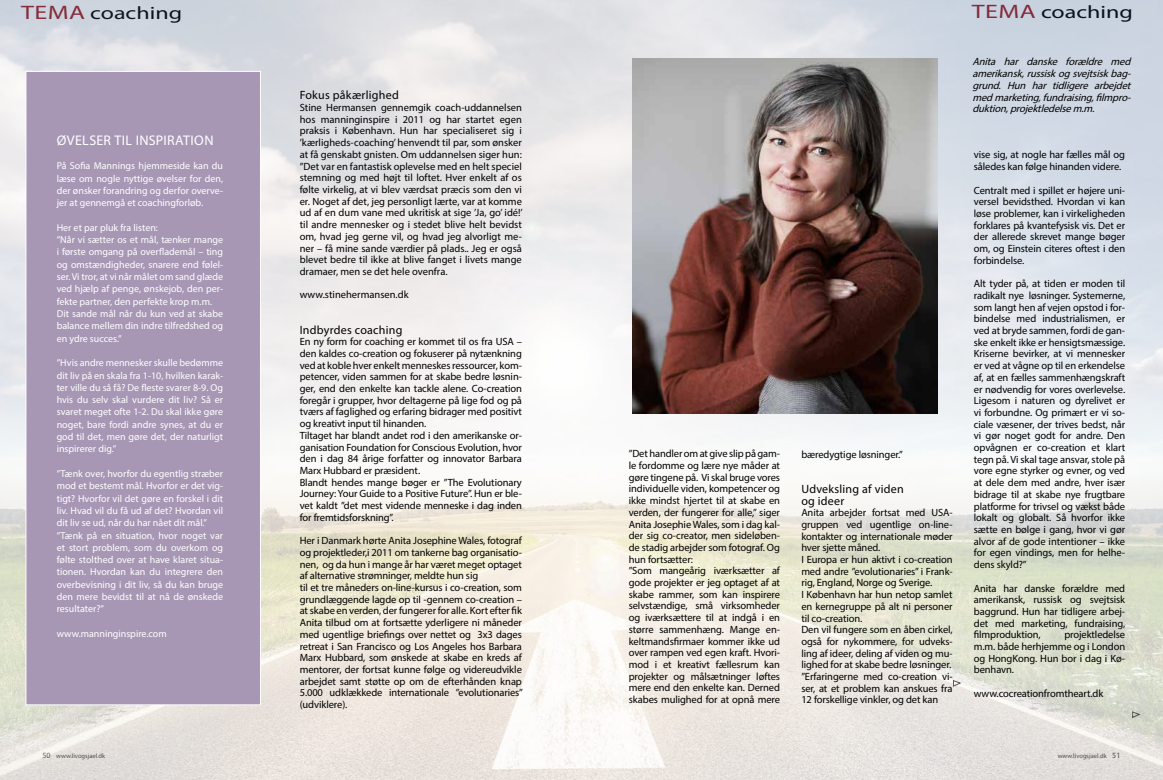
<style>
.page{position:relative;width:1163px;height:780px;background:#fff}
.page>*{position:absolute;margin:0;border:0;box-sizing:border-box;transform-origin:0 0}
.t1{font:18px "Myriad Pro";color:#000;scale:1.33 1}
.t2{font:14px "Myriad Pro";letter-spacing:.02em;color:#fff}
.t3{font:12px/11.7px "Myriad Pro";letter-spacing:.02em;color:#000}
.t4{font:10.5px/11.7px "Myriad Pro";letter-spacing:-.01em;color:#000;text-align:justify}
.t5{font:italic 10.5px/11.7px "Myriad Pro";color:#000;text-align:justify}
.t6{font:10px/12.3px "Myriad Pro";color:#fff;text-align:justify}
.t7{font:6.5px "Myriad Pro";color:#3c3c3b}
.s1{font-size:19.5px;color:#a52125}
.s2{font-size:8px}
</style>
<div class="page">
<img style="left:0;top:0;width:1162px;height:780px">
<div style="left:25px;top:71px;width:236px;height:634px;background:#a797b5;border:1px solid #fdfdfd"></div>
<svg style="left:953px;top:680px;width:7px;height:6px"></svg>
<img style="left:632px;top:58px;width:305px;height:356px">
<h1 class="t1" style="left:21px;top:2px;width:123px"><span class="s1">TEMA</span> coaching</h1>
<h1 class="t1" style="left:971px;top:1px;width:123px"><span class="s1">TEMA</span> coaching</h1>
<h2 class="t2" style="left:57px;top:131px;width:158px">ØVELSER TIL INSPIRATION</h2>
<p class="t6" style="left:57px;top:160px;width:168px">På Sofia Mannings hjemmeside kan du læse om nogle nyttige øvelser for den, der ønsker forandring og derfor overve&shy;jer at gennemgå et coachingforløb.</p>
<p class="t6" style="left:57px;top:221px;width:168px;text-align:left">Her et par pluk fra listen:<br>”Når vi sætter os et mål, tænker mange i første omgang på overflademål – ting og omstændigheder, snarere end følel&shy;ser. Vi tror, at vi når målet om sand glæde ved hjælp af penge, ønskejob, den per&shy;fekte partner, den perfekte krop m.m.<br>Dit sande mål når du kun ved at skabe balance mellem din indre tilfredshed og en ydre succes.”</p>
<p class="t6" style="left:57px;top:356px;width:168px">”Hvis andre mennesker skulle bedømme dit liv på en skala fra 1-10, hvilken karak&shy;ter ville du så få? De fleste svarer 8-9. Og hvis du selv skal vurdere dit liv? Så er svaret meget ofte 1-2. Du skal ikke gøre noget, bare fordi andre synes, at du er god til det, men gøre det, der naturligt inspirerer dig.”</p>
<p class="t6" style="left:57px;top:467px;width:168px;text-align:left">”Tænk over, hvorfor du egentlig stræber mod et bestemt mål. Hvorfor er det vig&shy;tigt? Hvorfor vil det gøre en forskel i dit liv. Hvad vil du få ud af det? Hvordan vil dit liv se ud, når du har nået dit mål.” ”Tænk på en situation, hvor noget var et stort problem, som du overkom og følte stolthed over at have klaret situa&shy;tionen. Hvordan kan du integrere den overbevisning i dit liv, så du kan bruge den mere bevidst til at nå de ønskede resultater?”</p>
<p class="t6" style="left:57px;top:627px;width:111px">www.manninginspire.com</p>
<p class="t3" style="left:300px;top:89px;width:100px">Fokus påkærlighed</p>
<p class="t4" style="left:300px;top:101px;width:224px">Stine Hermansen gennemgik coach-uddannelsen hos manninginspire i 2011 og har startet egen praksis i København. Hun har specialiseret sig i ’kærligheds-coaching’ henvendt til par, som ønsker at få genskabt gnisten. Om uddannelsen siger hun: ”Det var en fantastisk oplevelse med en helt speciel stemning og med højt til loftet. Hver enkelt af os følte virkelig, at vi blev værdsat præcis som den vi er. Noget af det, jeg personligt lærte, var at komme ud af en dum vane med ukritisk at sige ’Ja, go’ idé!’ til andre mennesker og i stedet blive helt bevidst om, hvad jeg gerne vil, og hvad jeg alvorligt me&shy;ner – få mine sande værdier på plads.. Jeg er også blevet bedre til ikke at blive fanget i livets mange dramaer, men se det hele ovenfra.</p>
<p class="t4" style="left:300px;top:289px;width:110px">www.stinehermansen.dk</p>
<p class="t3" style="left:300px;top:323px;width:104px">Indbyrdes coaching</p>
<p class="t4" style="left:300px;top:335px;width:224px;text-align:left">En ny form for coaching er kommet til os fra USA – den kaldes co-creation og fokuserer på nytænkning ved at koble hver enkelt menneskes ressourcer, kom&shy;petencer, viden sammen for at skabe bedre løsnin&shy;ger, end den enkelte kan tackle alene. Co-creation foregår i grupper, hvor deltagerne på lige fod og på tværs af faglighed og erfaring bidrager med positivt og kreativt input til hinanden.<br>Tiltaget har blandt andet rod i den amerikanske or&shy;ganisation Foundation for Conscious Evolution, hvor den i dag 84 årige forfatter og innovator Barbara Marx Hubbard er præsident.<br>Blandt hendes mange bøger er ”The Evolutionary Journey: Your Guide to a Positive Future”. Hun er ble&shy;vet kaldt ”det mest vidende menneske i dag inden for fremtidsforskning”.</p>
<p class="t4" style="left:300px;top:534px;width:224px;text-align:left">Her i Danmark hørte Anita Josephine Wales, fotograf og projektleder,i 2011 om tankerne bag organisatio&shy;nen, og da hun i mange år har været meget optaget af alternative strømninger, meldte hun sig<br>til et tre måneders on-line-kursus i co-creation, som grundlæggende lagde op til -gennem co-creation – at skabe en verden, der fungerer for alle. Kort efter fik Anita tilbud om at fortsætte yderligere ni måneder med ugentlige briefings over nettet og 3x3 dages retreat i San Francisco og Los Angeles hos Barbara Marx Hubbard, som ønskede at skabe en kreds af mentorer, der fortsat kunne følge og videreudvikle arbejdet samt støtte op om de efterhånden knap 5.000 udklækkede internationale ”evolutionaries” (udviklere).</p>
<p class="t4" style="left:628px;top:448px;width:153px;text-align:left">”Det handler om at give slip på gam&shy;le fordomme og lære nye måder at gøre tingene på. Vi skal bruge vores individuelle viden, kompetencer og ikke mindst hjertet til at skabe en verden, der fungerer for alle,” siger<br>Anita Josephie Wales, som i dag kal&shy;der sig co-creator, men sideløben&shy;de stadig arbejder som fotograf. Og hun fortsætter:<br>”Som mangeårig iværksætter af gode projekter er jeg optaget af at skabe rammer, som kan inspirere selvstændige, små virksomheder og iværksættere til at indgå i en større sammenhæng. Mange en&shy;keltmandsfirmaer kommer ikke ud over rampen ved egen kraft. Hvori&shy;mod i et kreativt fællesrum kan projekter og målsætninger løftes mere end den enkelte kan. Derned skabes mulighed for at opnå mere</p>
<p class="t4" style="left:801px;top:448px;width:103px">bæredygtige løsninger.”</p>
<p class="t3" style="left:801px;top:482px;width:104px">Udveksling af viden og ideer</p>
<p class="t4" style="left:801px;top:506px;width:153px;text-align:left">Anita arbejder fortsat med USA&shy;gruppen ved ugentlige on-line&shy;kontakter og internationale møder hver sjette måned.<br>I Europa er hun aktivt i co-creation med andre ”evolutionaries” i Frank&shy;rig, England, Norge og Sverige.<br>I København har hun netop samlet en kernegruppe på alt ni personer til co-creation.<br>Den vil fungere som en åben cirkel, også for nykommere, for udveks&shy;ling af ideer, deling af viden og mu&shy;lighed for at skabe bedre løsninger. ”Erfaringerne med co-creation vi&shy;ser, at et problem kan anskues fra<br>12 forskellige vinkler, og det kan</p>
<p class="t5" style="left:972px;top:56px;width:163px">Anita har danske forældre med amerikansk,russiskogsvejtsiskbag&shy;grund. Hun har tidligere arbejdet medmarketing,fundraising,filmpro&shy;duktion,projektledelsem.m.</p>
<p class="t4" style="left:973px;top:149px;width:153px">vise sig, at nogle har fælles mål og således kan følge hinanden videre.</p>
<p class="t4" style="left:973px;top:184px;width:153px">Centralt med i spillet er højere uni&shy;versel bevidsthed. Hvordan vi kan løse problemer, kan i virkeligheden forklares på kvantefysisk vis. Det er der allerede skrevet mange bøger om, og Einstein citeres oftest i den forbindelse.</p>
<p class="t4" style="left:973px;top:278px;width:153px">Alt tyder på, at tiden er moden til radikalt nye løsninger. Systemerne, som langt hen af vejen opstod i for&shy;bindelse med industrialismen, er ved at bryde sammen, fordi de gan&shy;ske enkelt ikke er hensigtsmæssige.<br>Kriserne bevirker, at vi mennesker er ved at vågne op til en erkendelse af, at en fælles sammenhængskraft er nødvendig for vores overlevelse.<br>Ligesom i naturen og dyrelivet er vi forbundne. Og primært er vi so&shy;ciale væsener, der trives bedst, når vi gør noget godt for andre. Den opvågnen er co-creation et klart tegn på. Vi skal tage ansvar, stole på vore egne styrker og evner, og ved at dele dem med andre, hver især bidrage til at skabe nye frugtbare platforme for trivsel og vækst både lokalt og globalt. Så hvorfor ikke sætte en bølge i gang, hvor vi gør alvor af de gode intentioner – ikke for egen vindings, men for helhe&shy;dens skyld?”</p>
<p class="t4" style="left:973px;top:582px;width:153px">Anita har danske forældre med amerikansk, russisk og svejtsisk baggrund. Hun har tidligere arbej&shy;det med marketing, fundraising, filmproduktion,</p>
<p class="t4" style="left:973px;top:628px;width:153px;text-indent:90px">projektledelse m.m. både herhjemme og i London og HongKong. Hun bor i dag i Kø&shy;benhavn.</p>
<p class="t4" style="left:973px;top:687px;width:131px">www.cocreationfromtheart.dk</p>
<p class="t7" style="left:43px;top:751px;width:64px"><span class="s2">50</span> www.livogsjael.dk</p>
<p class="t7" style="left:1057px;top:751px;width:64px">www.livogsjael.dk <span class="s2">51</span></p>
</div>
